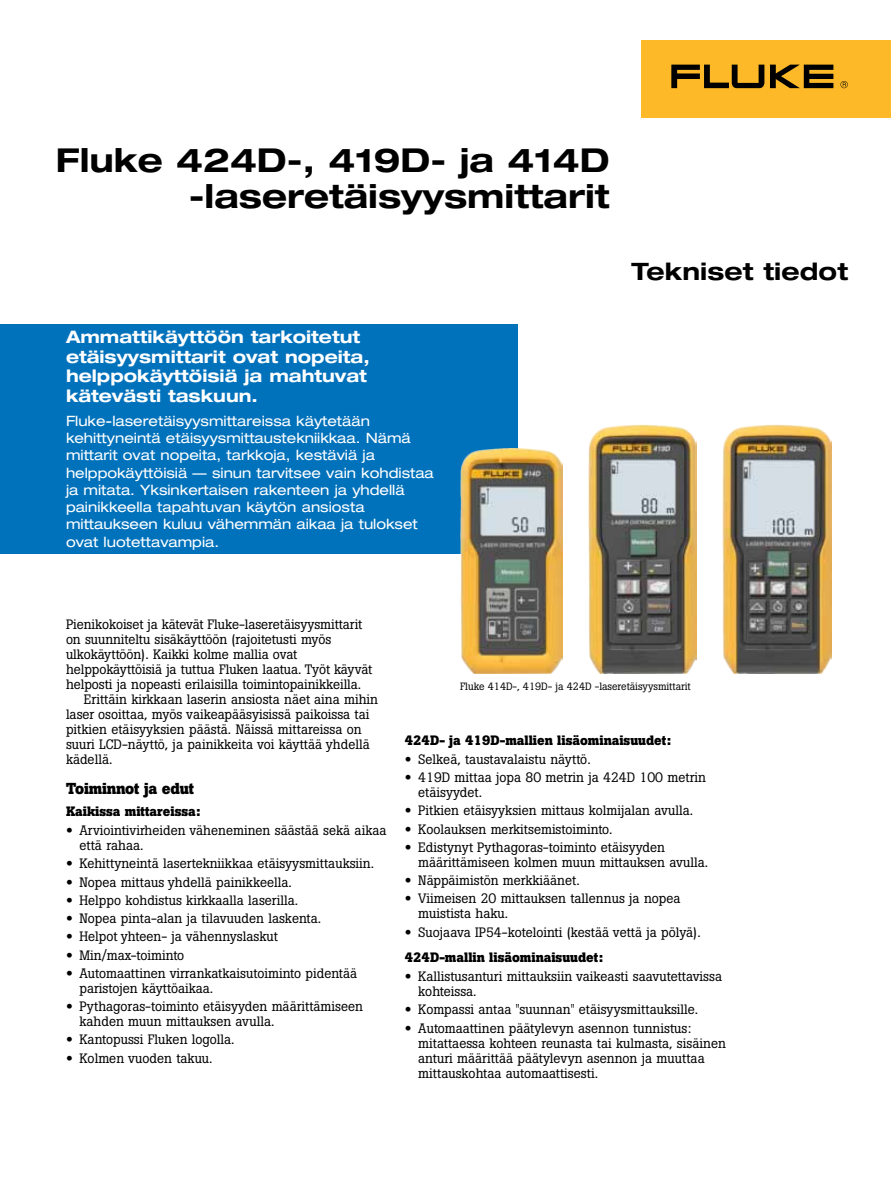
<style>
.page{position:relative;width:891px;height:1188px;background:#fff}
.page>*{position:absolute;margin:0;border:0;box-sizing:border-box;transform-origin:0 0}
.t1{font:700 expanded 33px/36px "Helvetica Neue LT Std";color:#000;text-align:right}
.t2{font:700 expanded 24px "Helvetica Neue LT Std";letter-spacing:.005em;color:#000}
.t3{font:700 expanded 17.25px/19.5px "Helvetica Neue LT Std";color:#fff}
.t4{font:700 15.75px "Boton Pro";letter-spacing:-.015em;color:#000}
.t5{font:expanded 14.25px/17.2px "Helvetica Neue LT Std";color:#fff}
.t6{font:13.5px/15px "Boton Pro";color:#000}
.t7{font:700 13.5px "Boton Pro";color:#000}
.t8{font:10.5px "Boton Pro";letter-spacing:-.005em;color:#000}
.s1{font-family:"Helvetica Neue LT Std";font-weight:700;font-stretch:expanded}
.s2{font-weight:700}
</style>
<div class="page">
<div style="left:0;top:324px;width:518px;height:230px;background:#0072bc"></div>
<div style="left:641px;top:40px;width:250px;height:78px;background:#fdb927"></div>
<svg style="left:671px;top:65px;width:162px;height:23px"></svg>
<svg style="left:840px;top:81px;width:8px;height:7px"></svg>
<img style="left:460px;top:448px;width:103px;height:225px">
<img style="left:588px;top:425px;width:109px;height:248px">
<img style="left:722px;top:425px;width:109px;height:248px">
<h1 class="t1" style="left:56px;top:141px;width:555px">Fluke 424D-, 419D- ja 414D -laseretäisyysmittarit</h1>
<p class="t3" style="left:66px;top:327px;width:305px">Ammattikäyttöön tarkoitetut etäisyysmittarit ovat nopeita, helppokäyttöisiä ja mahtuvat kätevästi taskuun.</p>
<p class="t5" style="left:66px;top:412px;width:369px">Fluke-laseretäisyysmittareissa käytetään kehittyneintä etäisyysmittaustekniikkaa. Nämä mittarit ovat nopeita, tarkkoja, kestäviä ja helppokäyttöisiä — sinun tarvitsee vain kohdistaa ja mitata. Yksinkertaisen rakenteen ja yhdellä painikkeella tapahtuvan käytön ansiosta mittaukseen kuluu vähemmän aikaa ja tulokset ovat luotettavampia.</p>
<h2 class="t2" style="left:631px;top:256px;width:218px">Tekniset tiedot</h2>
<p class="t6" style="left:66px;top:617px;width:298px">Pienikokoiset ja kätevät Fluke-laseretäisyysmittarit</p>
<p class="t6" style="left:66px;top:632px;width:267px">on suunniteltu sisäkäyttöön (rajoitetusti myös</p>
<p class="t6" style="left:66px;top:647px;width:233px">ulkokäyttöön). Kaikki kolme mallia ovat</p>
<p class="t6" style="left:66px;top:662px;width:308px">helppokäyttöisiä ja tuttua Fluken laatua. Työt käyvät</p>
<p class="t6" style="left:66px;top:677px;width:297px">helposti ja nopeasti erilaisilla toimintopainikkeilla.</p>
<p class="t6" style="left:84px;top:692px;width:296px">Erittäin kirkkaan laserin ansiosta näet aina mihin</p>
<p class="t6" style="left:66px;top:707px;width:305px">laser osoittaa, myös vaikeapääsyisissä paikoissa tai</p>
<p class="t6" style="left:66px;top:722px;width:297px">pitkien etäisyyksien päästä. Näissä mittareissa on</p>
<p class="t6" style="left:66px;top:737px;width:305px">suuri LCD-näyttö, ja painikkeita voi käyttää yhdellä</p>
<p class="t6" style="left:66px;top:752px;width:48px">kädellä.</p>
<p class="t4" style="left:66px;top:778px;width:129px">Toiminnot ja edut</p>
<p class="t7" style="left:66px;top:802px;width:136px">Kaikissa mittareissa:</p>
<p class="t6" style="left:80px;top:823px;width:308px;text-indent:-14px"><span class="s1">•</span> Arviointivirheiden väheneminen säästää sekä aikaa että rahaa.</p>
<p class="t6" style="left:66px;top:856px;width:310px"><span class="s1">•</span> Kehittyneintä lasertekniikkaa etäisyysmittauksiin.</p>
<p class="t6" style="left:66px;top:874px;width:227px"><span class="s1">•</span> Nopea mittaus yhdellä painikkeella.</p>
<p class="t6" style="left:66px;top:893px;width:234px"><span class="s1">•</span> Helppo kohdistus kirkkaalla laserilla.</p>
<p class="t6" style="left:66px;top:911px;width:257px"><span class="s1">•</span> Nopea pinta-alan ja tilavuuden laskenta.</p>
<p class="t6" style="left:66px;top:929px;width:214px"><span class="s1">•</span> Helpot yhteen- ja vähennyslaskut</p>
<p class="t6" style="left:66px;top:947px;width:120px"><span class="s1">•</span> Min/max-toiminto</p>
<p class="t6" style="left:80px;top:966px;width:279px;text-indent:-14px"><span class="s1">•</span> Automaattinen virrankatkaisutoiminto pidentää paristojen käyttöaikaa.</p>
<p class="t6" style="left:80px;top:999px;width:285px;text-indent:-14px"><span class="s1">•</span> Pythagoras-toiminto etäisyyden määrittämiseen kahden muun mittauksen avulla.</p>
<p class="t6" style="left:66px;top:1032px;width:170px"><span class="s1">•</span> Kantopussi Fluken logolla.</p>
<p class="t6" style="left:66px;top:1050px;width:148px"><span class="s1">•</span> Kolmen vuoden takuu.</p>
<p class="t8" style="left:460px;top:680px;width:232px">Fluke 414D-, 419D- ja 424D -laseretäisyysmittarit</p>
<p class="t7" style="left:405px;top:731px;width:268px">424D- ja 419D-mallien lisäominaisuudet:</p>
<p class="t6" style="left:405px;top:752px;width:187px"><span class="s1">•</span> Selkeä, taustavalaistu näyttö.</p>
<p class="t6" style="left:418px;top:770px;width:289px;text-indent:-14px"><span class="s1">•</span> 419D mittaa jopa 80 metrin ja 424D 100 metrin etäisyydet.</p>
<p class="t6" style="left:405px;top:803px;width:290px"><span class="s1">•</span> Pitkien etäisyyksien mittaus kolmijalan avulla.</p>
<p class="t6" style="left:405px;top:822px;width:209px"><span class="s1">•</span> Koolauksen merkitsemistoiminto.</p>
<p class="t6" style="left:418px;top:840px;width:291px;text-indent:-14px"><span class="s1">•</span> Edistynyt Pythagoras-toiminto etäisyyden määrittämiseen kolmen muun mittauksen avulla.</p>
<p class="t6" style="left:405px;top:873px;width:176px"><span class="s1">•</span> Näppäimistön merkkiäänet.</p>
<p class="t6" style="left:418px;top:891px;width:264px;text-indent:-14px"><span class="s1">•</span> Viimeisen 20 mittauksen tallennus ja nopea muistista haku.</p>
<p class="t6" style="left:405px;top:919px;width:298px;line-height:25px"><span class="s1">•</span> Suojaava IP54-kotelointi (kestää vettä ja pölyä).<br><span class="s2">424D-mallin lisäominaisuudet:</span></p>
<p class="t6" style="left:418px;top:969px;width:305px;text-indent:-14px"><span class="s1">•</span> Kallistusanturi mittauksiin vaikeasti saavutettavissa kohteissa.</p>
<p class="t6" style="left:405px;top:1002px;width:295px"><span class="s1">•</span> Kompassi antaa "suunnan" etäisyysmittauksille.</p>
<p class="t6" style="left:418px;top:1020px;width:309px;text-indent:-14px"><span class="s1">•</span> Automaattinen päätylevyn asennon tunnistus: mitattaessa kohteen reunasta tai kulmasta, sisäinen anturi määrittää päätylevyn asennon ja muuttaa mittauskohtaa automaattisesti.</p>
</div>
